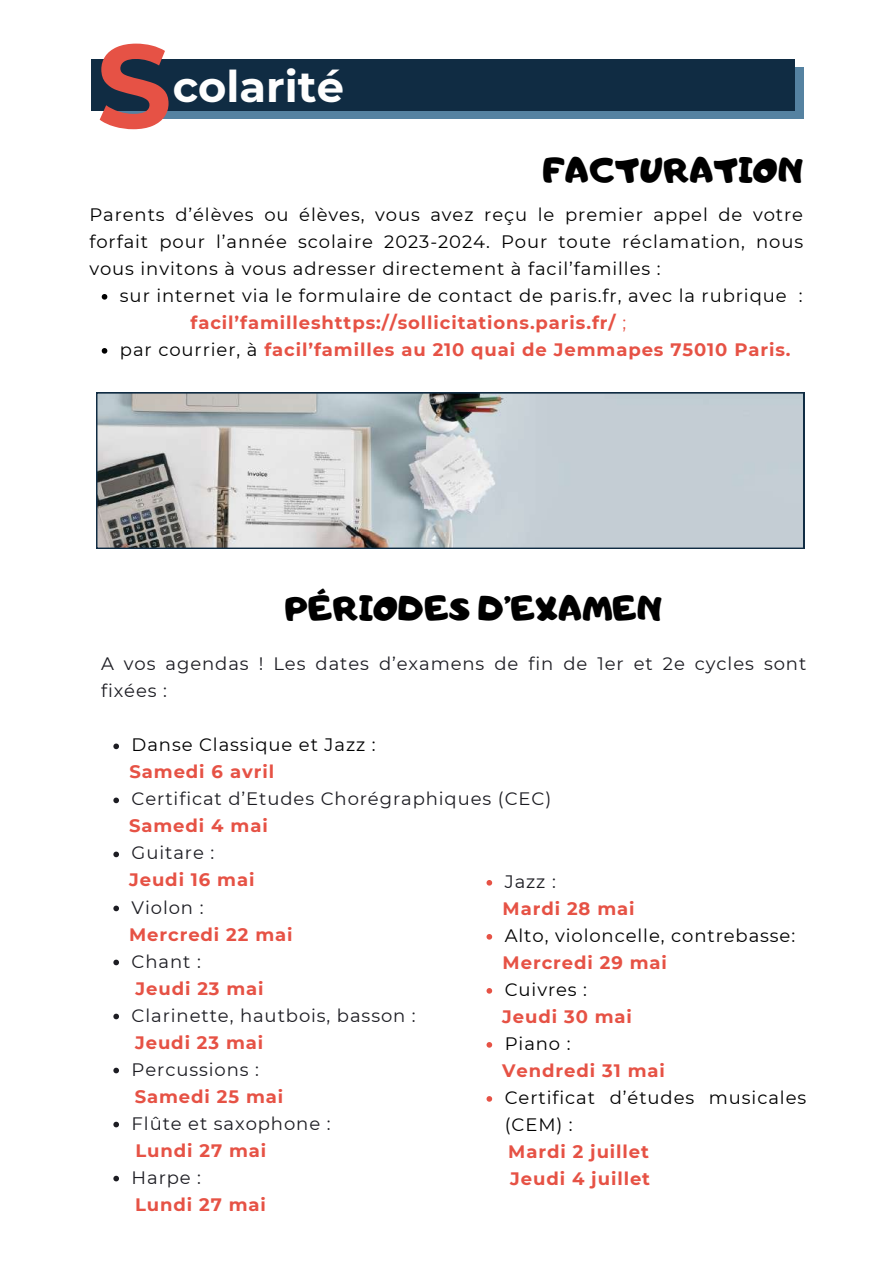
<style>
.page{position:relative;width:893px;height:1264px;background:#fff}
.page>*{position:absolute;margin:0;border:0;box-sizing:border-box;transform-origin:0 0}
.t1{font:700 118.2px "Montserrat";color:#e65245}
.t2{font:700 43.2px "Montserrat";color:#fefefe}
.t3{font:34.05px "Adigiana Toybox";color:#000}
.t4{font:33.75px "Adigiana Toybox";color:#000}
.t5{font:18px/27px "Montserrat";letter-spacing:.05em;color:#000;text-align:justify}
.t6{font:700 18px/27px "Montserrat";letter-spacing:.05em;color:#e65245}
.t7{font:18px/27px "Montserrat";letter-spacing:.05em;color:#1d1d23}
.s1{font-weight:400}
.s2{font-weight:400;color:#000}
</style>
<div class="page">
<svg style="left:96px;top:392px;width:708px;height:156px;background:#bbc1c5"></svg>
<svg style="left:102px;top:294px;width:5px;height:5px"></svg>
<svg style="left:102px;top:348px;width:5px;height:5px"></svg>
<svg style="left:113px;top:743px;width:6px;height:6px"></svg>
<svg style="left:113px;top:797px;width:6px;height:6px"></svg>
<svg style="left:113px;top:851px;width:6px;height:6px"></svg>
<svg style="left:113px;top:905px;width:6px;height:6px"></svg>
<svg style="left:113px;top:959px;width:6px;height:6px"></svg>
<svg style="left:113px;top:1013px;width:6px;height:6px"></svg>
<svg style="left:113px;top:1067px;width:6px;height:6px"></svg>
<svg style="left:113px;top:1121px;width:6px;height:6px"></svg>
<svg style="left:113px;top:1175px;width:6px;height:6px"></svg>
<svg style="left:486px;top:880px;width:6px;height:5px"></svg>
<svg style="left:486px;top:934px;width:6px;height:5px"></svg>
<svg style="left:486px;top:988px;width:6px;height:5px"></svg>
<svg style="left:486px;top:1042px;width:6px;height:5px"></svg>
<svg style="left:486px;top:1096px;width:6px;height:5px"></svg>
<div style="left:110px;top:68px;width:694px;height:51px;background:#5582a1"></div>
<div style="left:91px;top:59px;width:703px;height:52px;background:#102c43"></div>
<h1 class="t1" style="left:96px;top:13px;width:77px">S</h1>
<h2 class="t2" style="left:173px;top:60px;width:173px">colarité</h2>
<h3 class="t3" style="left:543px;top:148px;width:262px">FACTURATION</h3>
<p class="t5" style="left:89px;top:201px;width:715px">Parents d’élèves ou élèves, vous avez reçu le premier appel de votre forfait pour l’année scolaire 2023-2024. Pour toute réclamation, nous vous invitons à vous adresser directement à facil’familles :</p>
<p class="t5" style="left:120px;top:282px;width:684px">sur internet via le formulaire de contact de paris.fr, avec la rubrique :</p>
<p class="t6" style="left:190px;top:309px;width:437px">facil’familleshttps://sollicitations.paris.fr/ <span class="s1">;</span></p>
<p class="t6" style="left:120px;top:336px;width:672px"><span class="s2">par courrier, à</span> facil’familles au 210 quai de Jemmapes 75010 Paris.</p>
<h3 class="t4" style="left:285px;top:586px;width:379px">PÉRIODES D’EXAMEN</h3>
<p class="t7" style="left:101px;top:650px;width:706px">A vos agendas ! Les dates d’examens de fin de 1er et 2e cycles sont fixées :</p>
<p class="t5" style="left:132px;top:731px;width:245px">Danse Classique et Jazz :</p>
<p class="t6" style="left:129px;top:758px;width:146px">Samedi 6 avril</p>
<p class="t7" style="left:132px;top:785px;width:421px">Certificat d’Etudes Chorégraphiques (CEC)</p>
<p class="t6" style="left:129px;top:812px;width:140px">Samedi 4 mai</p>
<p class="t7" style="left:132px;top:839px;width:84px">Guitare :</p>
<p class="t6" style="left:129px;top:866px;width:127px">Jeudi 16 mai</p>
<p class="t7" style="left:132px;top:893px;width:73px">Violon :</p>
<p class="t6" style="left:129px;top:920px;width:165px">Mercredi 22 mai</p>
<p class="t7" style="left:132px;top:947px;width:71px">Chant :</p>
<p class="t6" style="left:135px;top:974px;width:130px">Jeudi 23 mai</p>
<p class="t7" style="left:132px;top:1001px;width:285px">Clarinette, hautbois, basson :</p>
<p class="t6" style="left:135px;top:1028px;width:130px">Jeudi 23 mai</p>
<p class="t7" style="left:132px;top:1055px;width:129px">Percussions :</p>
<p class="t6" style="left:135px;top:1082px;width:150px">Samedi 25 mai</p>
<p class="t7" style="left:132px;top:1109px;width:200px">Flûte et saxophone :</p>
<p class="t6" style="left:135px;top:1136px;width:132px">Lundi 27 mai</p>
<p class="t7" style="left:132px;top:1163px;width:71px">Harpe :</p>
<p class="t6" style="left:135px;top:1190px;width:132px">Lundi 27 mai</p>
<p class="t7" style="left:504px;top:867px;width:53px">Jazz :</p>
<p class="t6" style="left:502px;top:894px;width:133px">Mardi 28 mai</p>
<p class="t5" style="left:504px;top:921px;width:292px">Alto, violoncelle, contrebasse:</p>
<p class="t6" style="left:502px;top:948px;width:166px">Mercredi 29 mai</p>
<p class="t5" style="left:504px;top:975px;width:84px">Cuivres :</p>
<p class="t6" style="left:502px;top:1002px;width:131px">Jeudi 30 mai</p>
<p class="t5" style="left:504px;top:1029px;width:67px">Piano :</p>
<p class="t6" style="left:502px;top:1056px;width:164px">Vendredi 31 mai</p>
<p class="t5" style="left:504px;top:1083px;width:303px">Certificat d’études musicales (CEM) :</p>
<p class="t6" style="left:508px;top:1137px;width:143px">Mardi 2 juillet<br>Jeudi 4 juillet</p>
</div>
